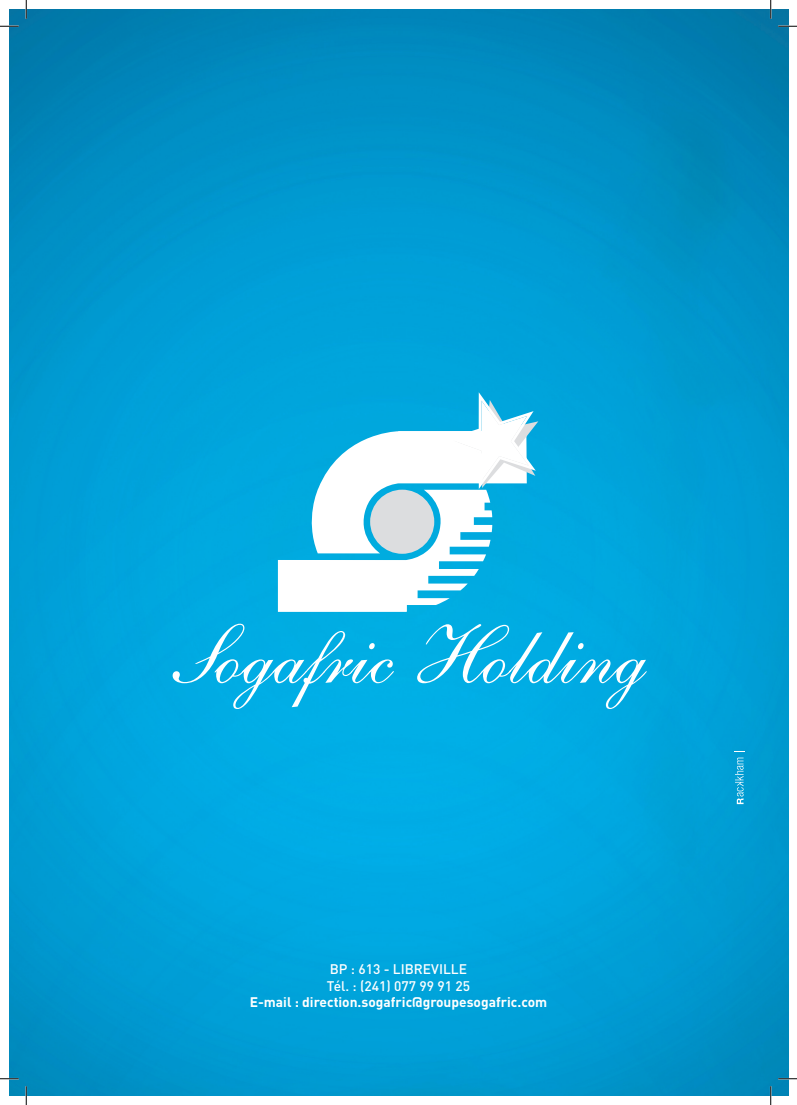
<style>
.page{position:relative;width:797px;height:1105px;background:#fff}
.page>*{position:absolute;margin:0;border:0;box-sizing:border-box;transform-origin:0 0}
.t1{font:82.88px "Shelley Andante BT";color:#fff}
.t2{font:700 13.75px "DINOT";color:#fff}
.t3{font:500 13.75px "DINOT";color:#fff}
</style>
<div class="page">
<img style="left:9px;top:9px;width:779px;height:1087px">
<svg style="left:735px;top:758px;width:8px;height:46px"></svg>
<svg style="left:278px;top:392px;width:260px;height:220px"></svg>
<svg style="left:0;top:25px;width:19px;height:2px"></svg>
<svg style="left:778px;top:25px;width:19px;height:2px"></svg>
<svg style="left:0;top:1078px;width:19px;height:1px"></svg>
<svg style="left:778px;top:1078px;width:19px;height:1px"></svg>
<svg style="left:25px;top:0;width:2px;height:19px"></svg>
<svg style="left:25px;top:1086px;width:2px;height:19px"></svg>
<svg style="left:770px;top:0;width:1px;height:19px"></svg>
<svg style="left:770px;top:1086px;width:1px;height:19px"></svg>
<h1 class="t1" style="left:167px;top:604px;width:480px">Sogafric Holding</h1>
<p class="t3" style="left:330px;top:960px;width:139px">BP : 613 - LIBREVILLE</p>
<p class="t3" style="left:327px;top:976px;width:144px">Tél. : (241) 077 99 91 25</p>
<p class="t2" style="left:250px;top:993px;width:299px">E-mail : direction.sogafric@groupesogafric.com</p>
</div>
